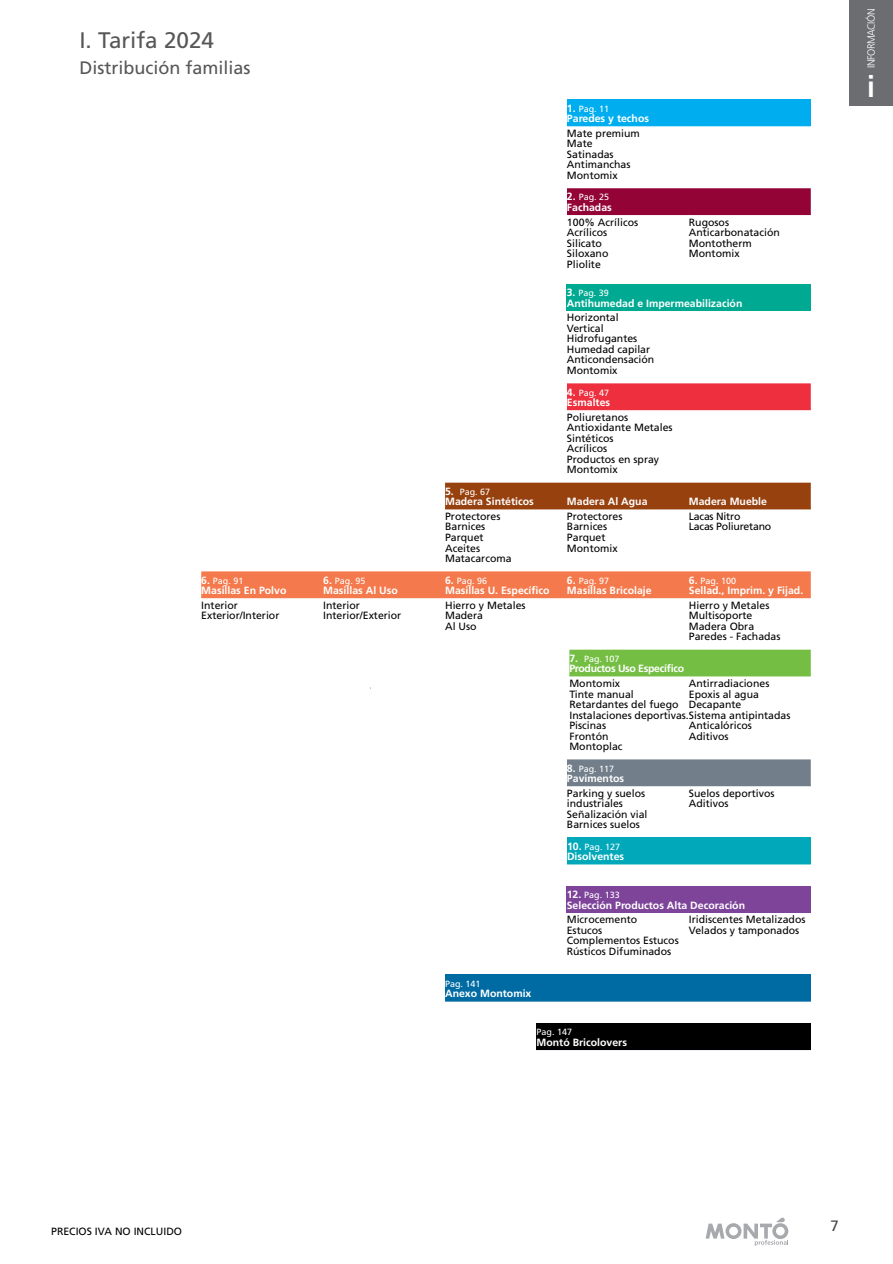
<style>
.page{position:relative;width:893px;height:1264px;background:#fff}
.page>*{position:absolute;margin:0;border:0;box-sizing:border-box;transform-origin:0 0}
.t1{font:700 condensed 30px "Frutiger LT";color:#fff}
.t2{font:22.5px "Frutiger LT";color:#575757}
.t3{font:18px "Frutiger LT";color:#575757}
.t4{font:15px "Frutiger LT";color:#434343}
.t5{font:10.5px/10.5px "Frutiger LT";color:#000}
.t6{font:700 10.5px "Frutiger LT";color:#fff}
.t7{font:10.5px/10.5px "Frutiger LT";letter-spacing:-.02em;color:#000}
.t8{font:700 10.5px "Frutiger LT";letter-spacing:-.03em;color:#fff}
.t9{font:300 10.5px "Frutiger LT";letter-spacing:-.05em;color:#fff;scale:.95 1}
.t10{font:9px "Frutiger LT";color:#fff}
.s1{font-weight:700;font-size:10.5px}
</style>
<div class="page">
<div style="left:567px;top:99px;width:244px;height:26px;background:#00aeef"></div>
<hr style="left:567px;top:125px;width:122px;height:1px;background:#00aeef">
<hr style="left:689px;top:125px;width:122px;height:1px;background:#00aeef">
<div style="left:567px;top:188px;width:244px;height:25px;background:#930336"></div>
<hr style="left:567px;top:213px;width:122px;height:2px;background:#930336">
<hr style="left:689px;top:213px;width:122px;height:2px;background:#930336">
<div style="left:567px;top:284px;width:244px;height:26px;background:#00a992"></div>
<hr style="left:567px;top:309px;width:244px;height:2px;background:#00a992">
<div style="left:567px;top:383px;width:244px;height:25px;background:#ee2f3e"></div>
<hr style="left:567px;top:408px;width:122px;height:2px;background:#ee2f3e">
<hr style="left:689px;top:408px;width:122px;height:2px;background:#ee2f3e">
<div style="left:445px;top:482px;width:366px;height:26px;background:#97410f"></div>
<hr style="left:445px;top:508px;width:122px;height:1px;background:#97410f">
<hr style="left:567px;top:508px;width:122px;height:1px;background:#97410f">
<hr style="left:689px;top:508px;width:122px;height:1px;background:#97410f">
<div style="left:201px;top:571px;width:610px;height:25px;background:#f4794c"></div>
<hr style="left:201px;top:596px;width:122px;height:2px;background:#f4794c">
<hr style="left:323px;top:596px;width:122px;height:2px;background:#f4794c">
<hr style="left:445px;top:596px;width:122px;height:2px;background:#f4794c">
<hr style="left:567px;top:596px;width:122px;height:2px;background:#f4794c">
<hr style="left:689px;top:596px;width:122px;height:2px;background:#f4794c">
<div style="left:569px;top:649px;width:242px;height:26px;background:#74bf43"></div>
<hr style="left:689px;top:675px;width:122px;height:1px;background:#74bf43">
<hr style="left:569px;top:675px;width:120px;height:1px;background:#74bf43">
<div style="left:567px;top:759px;width:244px;height:25px;background:#727f8a"></div>
<hr style="left:689px;top:784px;width:122px;height:2px;background:#727f8a">
<hr style="left:567px;top:784px;width:122px;height:2px;background:#727f8a">
<div style="left:567px;top:837px;width:244px;height:26px;background:#00a8b9"></div>
<hr style="left:567px;top:862px;width:244px;height:2px;background:#00a8b9">
<div style="left:567px;top:886px;width:244px;height:26px;background:#7d449a"></div>
<div style="left:445px;top:974px;width:366px;height:26px;background:#006ba3"></div>
<hr style="left:445px;top:1000px;width:366px;height:1px;background:#006ba3">
<div style="left:536px;top:1023px;width:275px;height:26px;background:#000001"></div>
<div style="left:849px;top:0;width:44px;height:105px;background:#6c6d70"></div>
<svg style="left:705px;top:1217px;width:83px;height:28px"></svg>
<h2 class="t2" style="left:79px;top:27px;width:136px">I. Tarifa 2024</h2>
<h3 class="t3" style="left:79px;top:57px;width:173px">Distribución familias</h3>
<p class="t10" style="left:201px;top:575px;width:44px"><span class="s1">6.</span> Pag. 91</p>
<p class="t6" style="left:201px;top:584px;width:87px">Masillas En Polvo</p>
<p class="t10" style="left:323px;top:575px;width:44px"><span class="s1">6.</span> Pag. 95</p>
<p class="t6" style="left:323px;top:584px;width:76px">Masillas Al Uso</p>
<p class="t10" style="left:567px;top:103px;width:44px"><span class="s1">1.</span> Pag. 11</p>
<p class="t6" style="left:567px;top:112px;width:84px">Paredes y techos</p>
<p class="t5" style="left:567px;top:128px;width:74px">Mate premium<br>Mate<br>Satinadas<br>Antimanchas<br>Montomix</p>
<p class="t10" style="left:567px;top:192px;width:44px"><span class="s1">2.</span> Pag. 25</p>
<p class="t6" style="left:567px;top:201px;width:46px">Fachadas</p>
<p class="t5" style="left:567px;top:217px;width:73px">100% Acrílicos<br>Acrílicos<br>Silicato<br>Siloxano<br>Pliolite</p>
<p class="t5" style="left:689px;top:217px;width:93px">Rugosos<br>Anticarbonatación<br>Montotherm<br>Montomix</p>
<p class="t10" style="left:567px;top:288px;width:44px"><span class="s1">3.</span> Pag. 39</p>
<p class="t6" style="left:567px;top:297px;width:177px">Antihumedad e Impermeabilización</p>
<p class="t5" style="left:567px;top:312px;width:89px">Horizontal<br>Vertical<br>Hidrofugantes<br>Humedad capilar<br>Anticondensación<br>Montomix</p>
<p class="t10" style="left:567px;top:387px;width:44px"><span class="s1">4.</span> Pag. 47</p>
<p class="t6" style="left:567px;top:396px;width:45px">Esmaltes</p>
<p class="t5" style="left:567px;top:412px;width:107px">Poliuretanos<br>Antioxidante Metales<br>Sintéticos<br>Acrílicos<br>Productos en spray<br>Montomix</p>
<p class="t10" style="left:445px;top:486px;width:47px"><span class="s1">5.</span> Pag. 67</p>
<p class="t6" style="left:445px;top:495px;width:90px">Madera Sintéticos</p>
<p class="t6" style="left:567px;top:495px;width:82px">Madera Al Agua</p>
<p class="t6" style="left:689px;top:495px;width:80px">Madera Mueble</p>
<p class="t5" style="left:445px;top:511px;width:68px">Protectores<br>Barnices<br>Parquet<br>Aceites<br>Matacarcoma</p>
<p class="t5" style="left:567px;top:511px;width:57px">Protectores<br>Barnices<br>Parquet<br>Montomix</p>
<p class="t7" style="left:689px;top:511px;width:84px">Lacas Nitro<br>Lacas Poliuretano</p>
<p class="t10" style="left:445px;top:575px;width:44px"><span class="s1">6.</span> Pag. 96</p>
<p class="t6" style="left:445px;top:584px;width:106px">Masillas U. Específico</p>
<p class="t10" style="left:567px;top:575px;width:44px"><span class="s1">6.</span> Pag. 97</p>
<p class="t6" style="left:567px;top:584px;width:86px">Masillas Bricolaje</p>
<p class="t10" style="left:689px;top:575px;width:49px"><span class="s1">6.</span> Pag. 100</p>
<p class="t6" style="left:689px;top:584px;width:116px">Sellad., Imprim. y Fijad.</p>
<p class="t5" style="left:201px;top:600px;width:80px">Interior<br>Exterior/Interior</p>
<p class="t5" style="left:323px;top:600px;width:80px">Interior<br>Interior/Exterior</p>
<p class="t5" style="left:445px;top:600px;width:82px">Hierro y Metales<br>Madera<br>Al Uso</p>
<p class="t5" style="left:689px;top:600px;width:93px">Hierro y Metales<br>Multisoporte<br>Madera Obra<br>Paredes - Fachadas</p>
<p class="t10" style="left:569px;top:653px;width:52px"><span class="s1">7.</span> Pag. 107</p>
<p class="t8" style="left:569px;top:662px;width:116px">Productos Uso Específico</p>
<p class="t5" style="left:569px;top:678px;width:222px">Montomix<br>Tinte manual<br>Retardantes del fuego<br>Instalaciones deportivas.Sistema antipintadas<br>Piscinas<br>Frontón<br>Montoplac</p>
<p class="t5" style="left:689px;top:678px;width:82px">Antirradiaciones<br>Epoxis al agua<br>Decapante</p>
<p class="t5" style="left:689px;top:720px;width:64px">Anticalóricos<br>Aditivos</p>
<p class="t10" style="left:445px;top:978px;width:37px">Pag. 141</p>
<p class="t6" style="left:445px;top:987px;width:88px">Anexo Montomix</p>
<p class="t10" style="left:567px;top:763px;width:49px"><span class="s1">8.</span> Pag. 117</p>
<p class="t6" style="left:567px;top:772px;width:59px">Pavimentos</p>
<p class="t5" style="left:567px;top:787px;width:82px">Parking y suelos industriales<br>Señalización vial<br>Barnices suelos</p>
<p class="t5" style="left:689px;top:787px;width:87px">Suelos deportivos<br>Aditivos</p>
<p class="t10" style="left:567px;top:841px;width:55px"><span class="s1">10.</span> Pag. 127</p>
<p class="t6" style="left:567px;top:850px;width:59px">Disolventes</p>
<p class="t10" style="left:567px;top:889px;width:55px"><span class="s1">12.</span> Pag. 133</p>
<p class="t6" style="left:567px;top:898px;width:180px">Selección Productos Alta Decoración</p>
<p class="t5" style="left:567px;top:914px;width:114px">Microcemento<br>Estucos<br>Complementos Estucos<br>Rústicos Difuminados</p>
<p class="t5" style="left:689px;top:914px;width:118px">Iridiscentes Metalizados<br>Velados y tamponados</p>
<p class="t10" style="left:536px;top:1026px;width:37px">Pag. 147</p>
<p class="t6" style="left:536px;top:1035px;width:92px">Montó Bricolovers</p>
<p class="t9" style="left:865px;top:68px;width:64px;rotate:-90deg">INFORMACIÓN</p>
<h1 class="t1" style="left:867px;top:68px;width:9px">i</h1>
<p class="t5" style="left:51px;top:1226px;width:132px">PRECIOS IVA NO INCLUIDO</p>
<h3 class="t4" style="left:830px;top:1217px;width:10px">7</h3>
</div>
